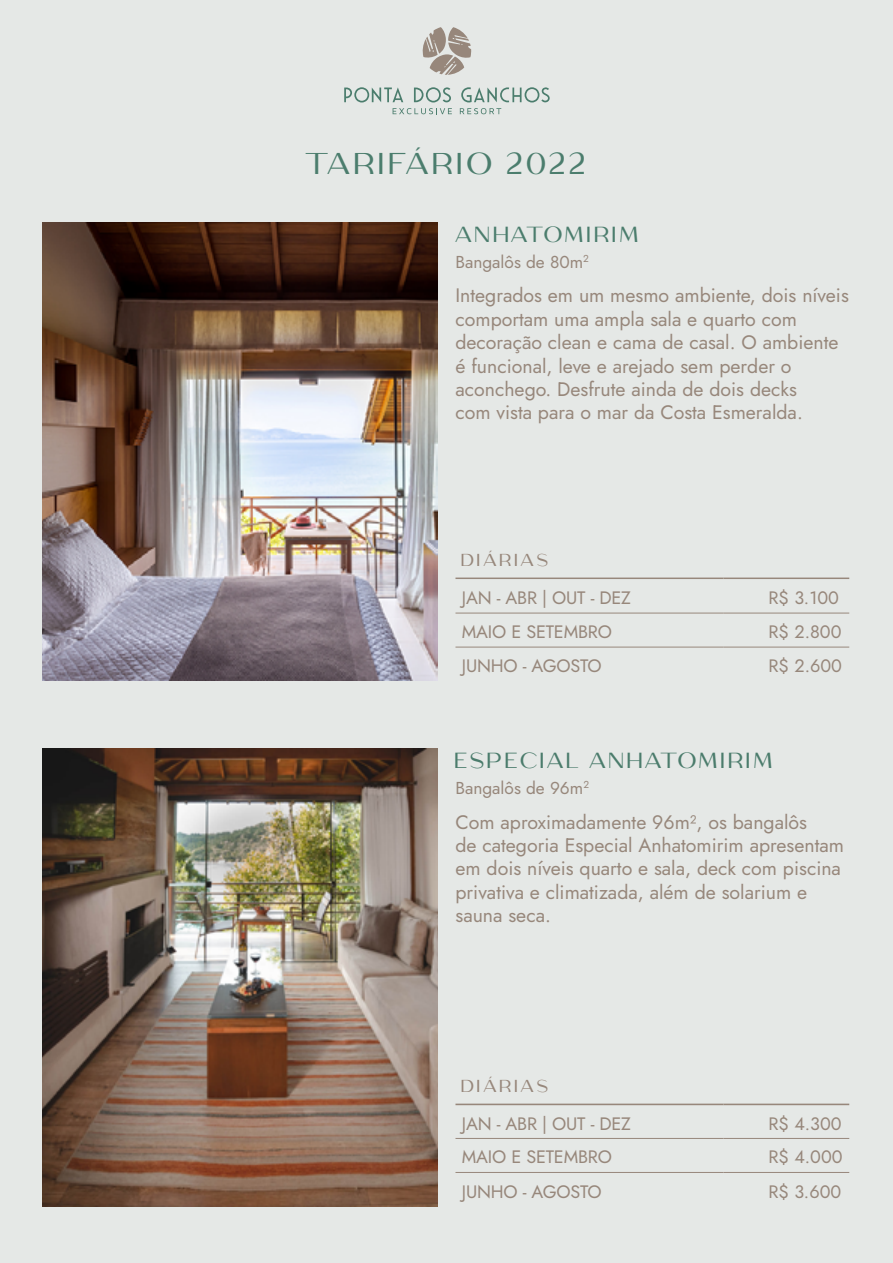
<style>
.page{position:relative;width:893px;height:1263px;background:#e5e8e6}
.page>*{position:absolute;margin:0;border:0;box-sizing:border-box;transform-origin:0 0}
.t1{font:30px "Megante";letter-spacing:.1em;color:#4b7d6d}
.t2{font:21.75px "Megante";letter-spacing:.1em;color:#4b7c6c}
.t3{font:21.75px "Megante";letter-spacing:.1em;color:#4b7d6d}
.t4{font:19.5px/23.4px "Jost";color:#97877b}
.t5{font:18px "Jost";letter-spacing:-.01em;color:#97877b}
.t6{font:17.25px "Jost";color:#97877b}
.t7{font:17.25px "Megante";letter-spacing:.14em;color:#97877b}
</style>
<div class="page">
<svg style="left:422px;top:27px;width:49px;height:48px"></svg>
<svg style="left:344px;top:87px;width:59px;height:15px"></svg>
<svg style="left:414px;top:87px;width:37px;height:15px"></svg>
<svg style="left:461px;top:87px;width:89px;height:15px"></svg>
<svg style="left:393px;top:108px;width:59px;height:6px"></svg>
<svg style="left:460px;top:108px;width:41px;height:6px"></svg>
<hr style="left:455px;top:613px;width:268px;height:1px;background:#97877b">
<hr style="left:723px;top:613px;width:126px;height:1px;background:#97877b">
<hr style="left:455px;top:647px;width:268px;height:1px;background:#97877b">
<hr style="left:723px;top:647px;width:126px;height:1px;background:#97877b">
<hr style="left:455px;top:577px;width:268px;height:2px;background:#97877b">
<hr style="left:723px;top:577px;width:126px;height:2px;background:#97877b">
<hr style="left:455px;top:1138px;width:268px;height:1px;background:#97877b">
<hr style="left:723px;top:1138px;width:126px;height:1px;background:#97877b">
<hr style="left:455px;top:1172px;width:268px;height:1px;background:#97877b">
<hr style="left:723px;top:1172px;width:126px;height:1px;background:#97877b">
<hr style="left:455px;top:1103px;width:268px;height:2px;background:#97877b">
<hr style="left:723px;top:1103px;width:126px;height:2px;background:#97877b">
<img style="left:43px;top:222px;width:394px;height:458px">
<img style="left:43px;top:748px;width:394px;height:458px">
<h1 class="t1" style="left:306px;top:146px;width:283px">TARIFÁRIO 2022</h1>
<p class="t3" style="left:455px;top:222px;width:186px">ANHATOMIRIM</p>
<p class="t6" style="left:455px;top:250px;width:135px">Bangalôs de 80m<sup>2</sup></p>
<p class="t4" style="left:455px;top:284px;width:395px">Integrados em um mesmo ambiente, dois níveis comportam uma ampla sala e quarto com decoração clean e cama de casal. O ambiente é funcional, leve e arejado sem perder o aconchego. Desfrute ainda de dois decks<br>com vista para o mar da Costa Esmeralda.</p>
<p class="t7" style="left:462px;top:550px;width:89px">DIÁRIAS</p>
<p class="t5" style="left:462px;top:585px;width:171px">JAN - ABR | OUT - DEZ</p>
<p class="t5" style="left:768px;top:585px;width:72px">R$ 3.100</p>
<p class="t5" style="left:462px;top:620px;width:152px">MAIO E SETEMBRO</p>
<p class="t5" style="left:768px;top:620px;width:74px">R$ 2.800</p>
<p class="t5" style="left:462px;top:654px;width:141px">JUNHO - AGOSTO</p>
<p class="t5" style="left:768px;top:654px;width:75px">R$ 2.600</p>
<p class="t2" style="left:455px;top:748px;width:319px">ESPECIAL ANHATOMIRIM</p>
<p class="t6" style="left:455px;top:776px;width:135px">Bangalôs de 96m<sup>2</sup></p>
<p class="t4" style="left:455px;top:810px;width:390px">Com aproximadamente 96m², os bangalôs<br>de categoria Especial Anhatomirim apresentam em dois níveis quarto e sala, deck com piscina privativa e climatizada, além de solarium e sauna seca.</p>
<p class="t7" style="left:462px;top:1076px;width:89px">DIÁRIAS</p>
<p class="t5" style="left:462px;top:1111px;width:171px">JAN - ABR | OUT - DEZ</p>
<p class="t5" style="left:768px;top:1111px;width:75px">R$ 4.300</p>
<p class="t5" style="left:462px;top:1145px;width:152px">MAIO E SETEMBRO</p>
<p class="t5" style="left:768px;top:1145px;width:76px">R$ 4.000</p>
<p class="t5" style="left:462px;top:1179px;width:141px">JUNHO - AGOSTO</p>
<p class="t5" style="left:768px;top:1179px;width:74px">R$ 3.600</p>
</div>
